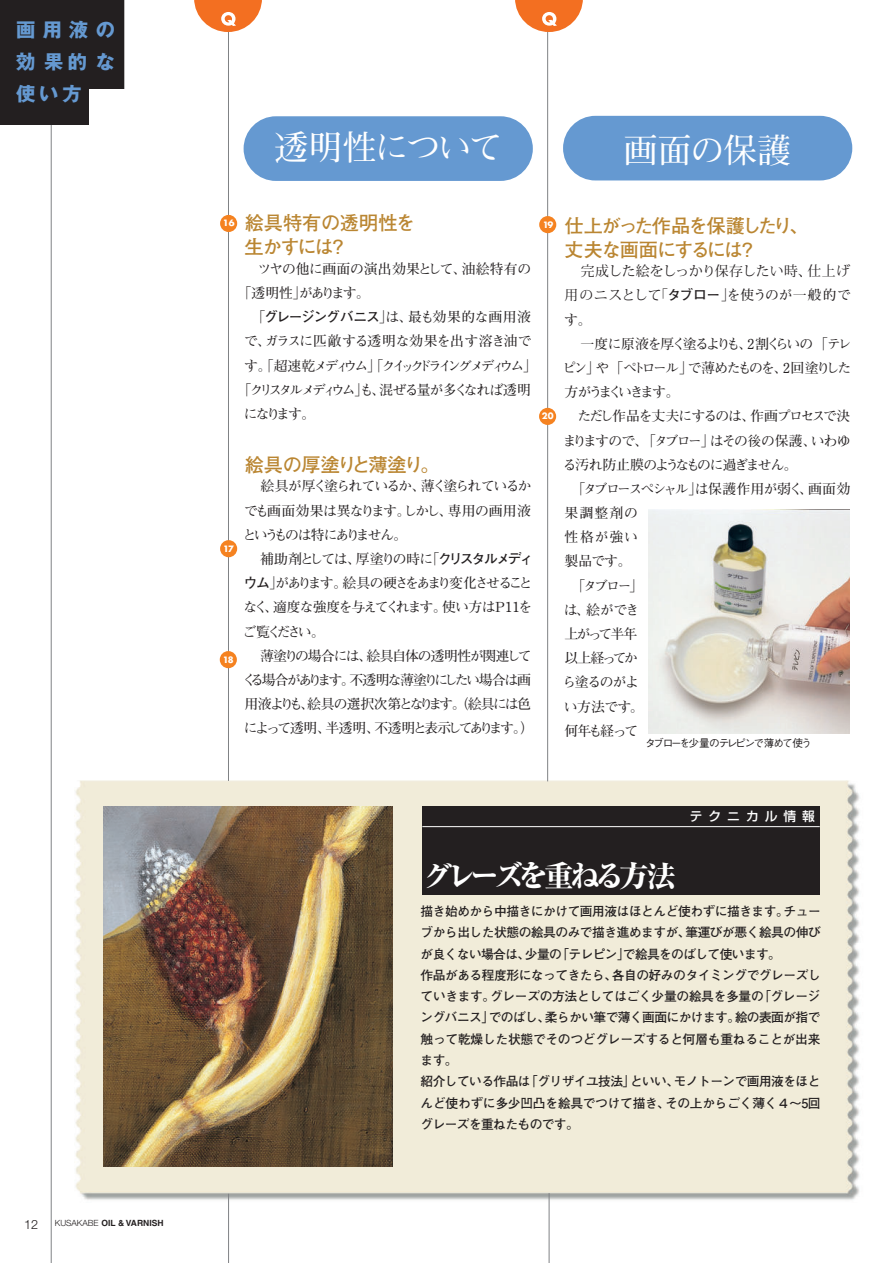
<style>
.page{position:relative;width:893px;height:1263px;background:#fff}
.page>*{position:absolute;margin:0;border:0;box-sizing:border-box;transform-origin:0 0}
.t1{font:34.05px "Futo Min A101 Pr 5 Bold 90 msp RKSJ H";letter-spacing:-.06em;color:#fff}
.t2{font:34.05px "Futo Min A101 Pr 5 Bold 90 msp RKSJ H";letter-spacing:-.035em;color:#fff}
.t3{font:29.7px "Ryumin Pro Heavy 90 msp RKSJ H";letter-spacing:-.17em;color:#fff}
.t4{font:19.2px/24.2px "Futo Go B101 Pro Bold 90 msp RKSJ H";letter-spacing:-.02em;color:#ba8632}
.t5{font:19.2px/24.2px "Futo Go B101 Pro Bold 90 msp RKSJ H";letter-spacing:-.065em;color:#ba8632}
.t6{font:19.2px/32px "Gothic MB101 Pro Bold 90 msp RKSJ H";letter-spacing:.38em;color:#6599d1;text-align:justify}
.t7{font:13.8px/24.2px "Futo Min A101 Pr 5 Bold 90 msp RKSJ H";letter-spacing:-.115em;color:#231f20}
.t8{font:13.8px "Futo Min A101 Pr 5 Bold 90 msp RKSJ H";letter-spacing:-.095em;color:#231f20}
.t9{font:13.8px "Futo Min A101 Pr 5 Bold 90 msp RKSJ H";letter-spacing:-.145em;color:#231f20}
.t10{font:13.8px "Futo Min A101 Pr 5 Bold 90 msp RKSJ H";letter-spacing:.01em;color:#231f20}
.t11{font:13.8px "Koz Min Pro Regular 90 msp RKSJ H";letter-spacing:-.025em;color:#231f20}
.t12{font:13.8px "Futo Min A101 Pr 5 Bold 90 msp RKSJ H";letter-spacing:-.23em;color:#231f20}
.t13{font:12.75px/21.3px "Futo Go B101 Pro Bold 90 msp RKSJ H";letter-spacing:-.04em;color:#231f20}
.t14{font:12.75px "Shin Go Pro Medium 90 msp RKSJ H";letter-spacing:.47em;color:#fff}
.t15{font:300 12.75px "Helvetica Neue LT Std";color:#231f20}
.t16{font:10.65px "Gothic BBB Pro Medium 90 msp RKSJ H";letter-spacing:-.135em;color:#231f20}
.t17{font:700 8.55px "Helvetica LT Std";color:#231f20}
.t18{font:700 8.55px "Futura Std";letter-spacing:-.1em;color:#fff}
.s1{font-family:"Helvetica Neue LT Std";font-weight:300}
.s2{font-family:"Futo Go B101 Pro Bold 90 msp RKSJ H"}
.s3{font-family:"Koz Min Pro Regular 90 msp RKSJ H"}
.s4{font-size:13.35px}
</style>
<div class="page">
<img style="left:75px;top:781px;width:785px;height:425px">
<img style="left:103px;top:807px;width:290px;height:360px">
<img style="left:648px;top:510px;width:201px;height:223px">
<div style="left:563px;top:116px;width:289px;height:64px;background:#6599d1;border-radius:32px"></div>
<div style="left:244px;top:116px;width:289px;height:65px;background:#6599d1;border-radius:32px"></div>
<hr style="left:228px;top:1px;width:1px;height:780px;background:#808285">
<hr style="left:51px;top:0;width:1px;height:1263px;background:#808285">
<hr style="left:547px;top:0;width:1px;height:781px;background:#808285">
<div style="left:0;top:0;width:124px;height:125px;background:#231f20"></div>
<div style="left:90px;top:89px;width:38px;height:39px;background:#fff"></div>
<svg style="left:194px;top:0;width:68px;height:32px"></svg>
<svg style="left:515px;top:0;width:68px;height:32px"></svg>
<hr style="left:228px;top:1194px;width:1px;height:69px;background:#808285">
<hr style="left:549px;top:1193px;width:1px;height:70px;background:#808285">
<div style="left:422px;top:807px;width:398px;height:88px;background:#231f20"></div>
<hr style="left:422px;top:826px;width:398px;height:1px;background:#fff">
<div style="left:220px;top:215px;width:17px;height:17px;background:#f58220;border-radius:50%"></div>
<div style="left:220px;top:540px;width:17px;height:17px;background:#f58220;border-radius:50%"></div>
<div style="left:220px;top:651px;width:17px;height:17px;background:#f58220;border-radius:50%"></div>
<div style="left:539px;top:216px;width:17px;height:17px;background:#f58220;border-radius:50%"></div>
<div style="left:539px;top:408px;width:17px;height:17px;background:#f58220;border-radius:50%"></div>
<h3 class="t6" style="left:16px;top:12px;width:100px">画用液の効果的な使い方</h3>
<p class="t15" style="left:24px;top:1217px;width:16px">12</p>
<p class="t17" style="left:55px;top:1218px;width:110px"><span class="s1">KUSAKABE</span> OIL &amp; VARNISH</p>
<h1 class="t1" style="left:275px;top:121px;width:230px">透明性について</h1>
<h1 class="t2" style="left:623px;top:123px;width:169px">画面の保護</h1>
<p class="t18" style="left:223px;top:218px;width:13px">16</p>
<p class="t18" style="left:223px;top:544px;width:12px">17</p>
<p class="t18" style="left:223px;top:655px;width:12px">18</p>
<h3 class="t4" style="left:245px;top:208px;width:172px">絵具特有の透明性を生かすには？</h3>
<p class="t7" style="left:244px;top:255px;width:294px">　ツヤの他に画面の演出効果として、油絵特有の｢透明性｣があります。<br>　｢<span class="s2">グレージングバニス</span>｣は、最も効果的な画用液で、ガラスに匹敵する透明な効果を出す溶き油です。｢超速乾メディウム」｢クイックドライングメディウム」｢クリスタルメディウム」も、混ぜる量が多くなれば透明になります。</p>
<h3 class="t4" style="left:245px;top:450px;width:197px">絵具の厚塗りと薄塗り。</h3>
<p class="t7" style="left:242px;top:473px;width:293px">　絵具が厚く塗られているか、薄く塗られているかでも画面効果は異なります。しかし、専用の画用液というものは特にありません。<br>　補助剤としては、厚塗りの時に｢<span class="s2">クリスタルメディウム</span>｣があります。絵具の硬さをあまり変化させることなく、適度な強度を与えてくれます。使い方はP11をご覧ください。<br>　薄塗りの場合には、絵具自体の透明性が関連してくる場合があります。不透明な薄塗りにしたい場合は画用液よりも、絵具の選択次第となります。（絵具には色によって透明、半透明、不透明と表示してあります。）</p>
<p class="t18" style="left:543px;top:220px;width:12px">19</p>
<p class="t18" style="left:542px;top:411px;width:13px">20</p>
<h3 class="t5" style="left:565px;top:211px;width:245px">仕上がった作品を保護したり、丈夫な画面にするには？</h3>
<p class="t11" style="left:565px;top:261px;width:287px">　完成した絵をしっかり保存したい時、仕上げ</p>
<p class="t10" style="left:565px;top:285px;width:288px"><span class="s3">用のニスとして｢</span><span class="s2">タブロー</span>｣を使うのが一般的で</p>
<p class="t7" style="left:564px;top:306px;width:29px">す。</p>
<p class="t7" style="left:565px;top:330px;width:289px">　一度に原液を厚く塗るよりも、2割くらいの「テレ</p>
<p class="t9" style="left:562px;top:357px;width:290px">ピン」や「ペトロール」で薄めたものを、2回塗りした</p>
<p class="t12" style="left:565px;top:381px;width:117px">方がうまくいきます。</p>
<p class="t8" style="left:565px;top:405px;width:287px">　ただし作品を丈夫にするのは、作画プロセスで決</p>
<p class="t8" style="left:563px;top:430px;width:289px">まりますので、「タブロー」はその後の保護、いわゆ</p>
<p class="t7" style="left:563px;top:451px;width:236px">る汚れ防止膜のようなものに過ぎません。</p>
<p class="t7" style="left:565px;top:475px;width:287px">　｢タブロースペシャル｣は保護作用が弱く、画面効</p>
<p class="t7" style="left:565px;top:500px;width:75px">果調整剤の</p>
<p class="t7" style="left:565px;top:524px;width:75px">性格が強い</p>
<p class="t7" style="left:565px;top:548px;width:69px">製品です。</p>
<p class="t7" style="left:571px;top:572px;width:73px">「タブロー」</p>
<p class="t7" style="left:564px;top:596px;width:77px">は、絵ができ</p>
<p class="t7" style="left:565px;top:621px;width:74px">上がって半年</p>
<p class="t7" style="left:565px;top:645px;width:75px">以上経ってか</p>
<p class="t7" style="left:562px;top:669px;width:78px">ら塗るのがよ</p>
<p class="t7" style="left:564px;top:693px;width:82px">い方法です。</p>
<p class="t7" style="left:565px;top:717px;width:75px">何年も経って</p>
<p class="t16" style="left:645px;top:735px;width:168px">タブローを少量のテレピンで薄めて使う</p>
<h2 class="t3" style="left:423px;top:852px;width:255px">グレーズを重ねる方法</h2>
<p class="t14" style="left:690px;top:806px;width:127px">テクニカル情報</p>
<p class="t13" style="left:421px;top:899px;width:402px">描き始めから中描きにかけて画用液はほとんど使わずに描きます。チューブから出した状態の絵具のみで描き進めますが、筆運びが悪く絵具の伸びが良くない場合は、少量の「テレピン」で絵具をのばして使います。<br>作品がある程度形になってきたら、各自の好みのタイミングでグレーズしていきます。グレーズの方法としてはごく少量の絵具を多量の「グレージングバニス」でのばし、柔らかい筆で薄く画面にかけます。絵の表面が指で触って乾燥した状態でそのつどグレーズすると何層も重ねることが出来ます。<br>紹介している作品は「グリザイユ技法」といい、モノトーンで画用液をほとんど使わずに多少凹凸を絵具でつけて描き、その上からごく薄く４～5回グレーズを重ねたものです<span class="s4">。</span></p>
</div>
